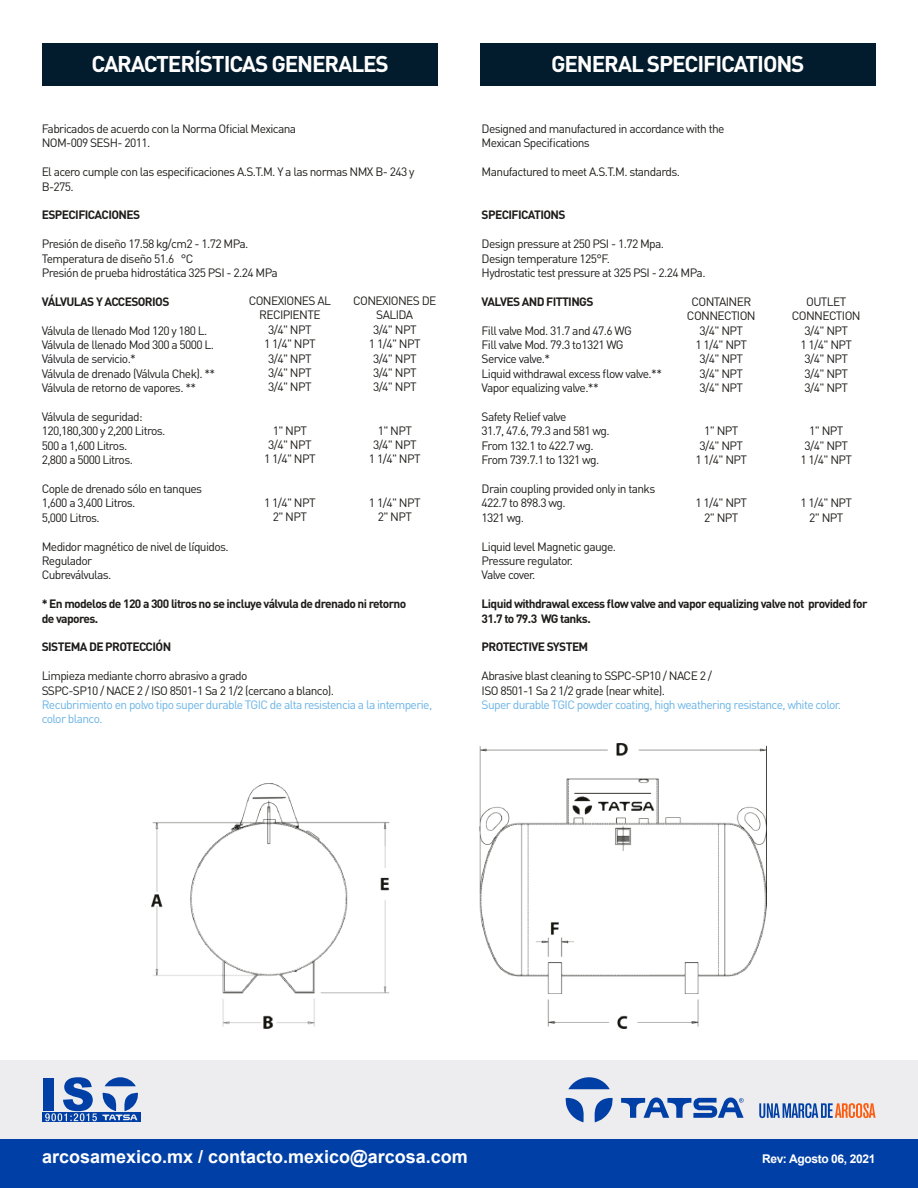
<style>
.page{position:relative;width:918px;height:1188px;background:#fff}
.page>*{position:absolute;margin:0;border:0;box-sizing:border-box;transform-origin:0 0}
.t1{font:700 22.5px "DIN Pro";letter-spacing:-.05em;color:#fff}
.t2{font:700 18px "Arial";color:#fff}
.t3{font:12px/14.4px "DIN Pro";letter-spacing:-.05em;color:#1e1d1b}
.t4{font:700 12px/14.4px "DIN Pro";letter-spacing:-.05em;color:#1e1d1b}
.t5{font:12px/14.4px "DIN Pro";letter-spacing:-.05em;color:#69b3e7}
.t6{font:700 12px "Arial";letter-spacing:-.03em;color:#fff}
</style>
<div class="page">
<div style="left:0;top:1061px;width:918px;height:78px;background:#edecee"></div>
<div style="left:0;top:1139px;width:918px;height:49px;background:#0040a6"></div>
<div style="left:42px;top:1113px;width:99px;height:9px;background:#0040a6"></div>
<div style="left:44px;top:1078px;width:10px;height:33px;background:#0040a6"></div>
<svg style="left:45px;top:1077px;width:94px;height:44px"></svg>
<svg style="left:568px;top:1077px;width:42px;height:12px"></svg>
<svg style="left:565px;top:1098px;width:19px;height:24px"></svg>
<svg style="left:594px;top:1098px;width:19px;height:24px"></svg>
<svg style="left:621px;top:1098px;width:123px;height:20px"></svg>
<svg style="left:759px;top:1103px;width:116px;height:15px"></svg>
<div style="left:480px;top:43px;width:395px;height:42px;background:#031c2d"></div>
<div style="left:43px;top:43px;width:395px;height:42px;background:#031c2d"></div>
<img style="left:152px;top:743px;width:614px;height:285px">
<h1 class="t1" style="left:91px;top:48px;width:299px">CARACTERÍSTICAS GENERALES</h1>
<h1 class="t1" style="left:551px;top:48px;width:255px">GENERAL SPECIFICATIONS</h1>
<p class="t3" style="left:42px;top:121px;width:256px">Fabricados de acuerdo con la Norma Oficial Mexicana<br>NOM-009 SESH- 2011.</p>
<p class="t3" style="left:42px;top:164px;width:374px">El acero cumple con las especificaciones A.S.T.M. Y a las normas NMX B- 243 y<br>B-275.</p>
<p class="t4" style="left:42px;top:207px;width:100px">ESPECIFICACIONES</p>
<p class="t3" style="left:42px;top:236px;width:238px">Presión de diseño 17.58 kg/cm2 - 1.72 MPa.<br>Temperatura de diseño 51.6 °C<br>Presión de prueba hidrostática 325 PSI - 2.24 MPa</p>
<p class="t4" style="left:42px;top:294px;width:129px">VÁLVULAS Y ACCESORIOS</p>
<p class="t3" style="left:42px;top:322px;width:175px">Válvula de llenado Mod 120 y 180 L.<br>Válvula de llenado Mod 300 a 5000 L.<br>Válvula de servicio.*<br>Válvula de drenado (Válvula Chek). **<br>Válvula de retorno de vapores. **</p>
<p class="t3" style="left:42px;top:409px;width:125px">Válvula de seguridad:<br>120,180,300 y 2,200 Litros.<br>500 a 1,600 Litros.<br>2,800 a 5000 Litros.</p>
<p class="t3" style="left:42px;top:481px;width:162px">Cople de drenado sólo en tanques<br>1,600 a 3,400 Litros.<br>5,000 Litros.</p>
<p class="t3" style="left:42px;top:538px;width:189px">Medidor magnético de nivel de líquidos.<br>Regulador<br>Cubreválvulas.</p>
<p class="t4" style="left:42px;top:596px;width:366px">* En modelos de 120 a 300 litros no se incluye válvula de drenado ni retorno de vapores.</p>
<p class="t4" style="left:42px;top:639px;width:131px">SISTEMA DE PROTECCIÓN</p>
<p class="t3" style="left:42px;top:668px;width:294px">Limpieza mediante chorro abrasivo a grado<br>SSPC-SP10 / NACE 2 / ISO 8501-1 Sa 2 1/2 (cercano a blanco).</p>
<p class="t5" style="left:42px;top:697px;width:392px">Recubrimiento en polvo tipo super durable TGIC de alta resistencia a la intemperie, color blanco.</p>
<p class="t3" style="left:249px;top:293px;width:84px;text-align:center">CONEXIONES AL<br>RECIPIENTE<br>3/4" NPT<br>1 1/4" NPT<br>3/4" NPT<br>3/4" NPT<br>3/4" NPT</p>
<p class="t3" style="left:264px;top:423px;width:53px;text-align:center">1" NPT<br>3/4" NPT<br>1 1/4" NPT</p>
<p class="t3" style="left:264px;top:495px;width:53px;text-align:center">1 1/4" NPT<br>2" NPT</p>
<p class="t3" style="left:353px;top:293px;width:85px;text-align:center">CONEXIONES DE<br>SALIDA<br>3/4" NPT<br>1 1/4" NPT<br>3/4" NPT<br>3/4" NPT<br>3/4" NPT</p>
<p class="t3" style="left:369px;top:423px;width:53px;text-align:center">1" NPT<br>3/4" NPT<br>1 1/4" NPT</p>
<p class="t3" style="left:369px;top:495px;width:53px;text-align:center">1 1/4" NPT<br>2" NPT</p>
<p class="t3" style="left:482px;top:121px;width:244px">Designed and manufactured in accordance with the<br>Mexican Specifications</p>
<p class="t3" style="left:482px;top:164px;width:200px">Manufactured to meet A.S.T.M. standards.</p>
<p class="t4" style="left:482px;top:207px;width:86px">SPECIFICATIONS</p>
<p class="t3" style="left:482px;top:236px;width:225px">Design pressure at 250 PSI - 1.72 Mpa.<br>Design temperature 125°F.<br>Hydrostatic test pressure at 325 PSI - 2.24 MPa.</p>
<p class="t4" style="left:482px;top:294px;width:113px">VALVES AND FITTINGS</p>
<p class="t3" style="left:482px;top:322px;width:182px">Fill valve Mod. 31.7 and 47.6 WG<br>Fill valve Mod. 79.3 to1321 WG<br>Service valve.*<br>Liquid withdrawal excess flow valve.**<br>Vapor equalizing valve.**</p>
<p class="t3" style="left:482px;top:409px;width:130px">Safety Relief valve<br>31.7, 47.6, 79.3 and 581 wg.<br>From 132.1 to 422.7 wg.<br>From 739.7.1 to 1321 wg.</p>
<p class="t3" style="left:482px;top:481px;width:175px">Drain coupling provided only in tanks<br>422.7 to 898.3 wg.<br>1321 wg.</p>
<p class="t3" style="left:482px;top:538px;width:136px">Liquid level Magnetic gauge.<br>Pressure regulator.<br>Valve cover.</p>
<p class="t4" style="left:482px;top:596px;width:388px">Liquid withdrawal excess flow valve and vapor equalizing valve not provided for<br>31.7 to 79.3 WG tanks.</p>
<p class="t4" style="left:482px;top:639px;width:108px">PROTECTIVE SYSTEM</p>
<p class="t3" style="left:482px;top:668px;width:232px">Abrasive blast cleaning to SSPC-SP10 / NACE 2 /<br>ISO 8501-1 Sa 2 1/2 grade (near white).</p>
<p class="t5" style="left:482px;top:697px;width:361px">Super durable TGIC powder coating, high weathering resistance, white color.</p>
<p class="t3" style="left:687px;top:294px;width:70px;text-align:center">CONTAINER<br>CONNECTION<br>3/4" NPT<br>1 1/4" NPT<br>3/4" NPT<br>3/4" NPT<br>3/4" NPT</p>
<p class="t3" style="left:696px;top:423px;width:53px;text-align:center">1" NPT<br>3/4" NPT<br>1 1/4" NPT</p>
<p class="t3" style="left:696px;top:495px;width:53px;text-align:center">1 1/4" NPT<br>2" NPT</p>
<p class="t3" style="left:792px;top:294px;width:70px;text-align:center">OUTLET<br>CONNECTION<br>3/4" NPT<br>1 1/4" NPT<br>3/4" NPT<br>3/4" NPT<br>3/4" NPT</p>
<p class="t3" style="left:800px;top:423px;width:53px;text-align:center">1" NPT<br>3/4" NPT<br>1 1/4" NPT</p>
<p class="t3" style="left:800px;top:495px;width:53px;text-align:center">1 1/4" NPT<br>2" NPT</p>
<h2 class="t2" style="left:42px;top:1145px;width:427px">arcosamexico.mx / contacto.mexico@arcosa.com</h2>
<p class="t6" style="left:762px;top:1151px;width:115px">Rev: Agosto 06, 2021</p>
</div>
